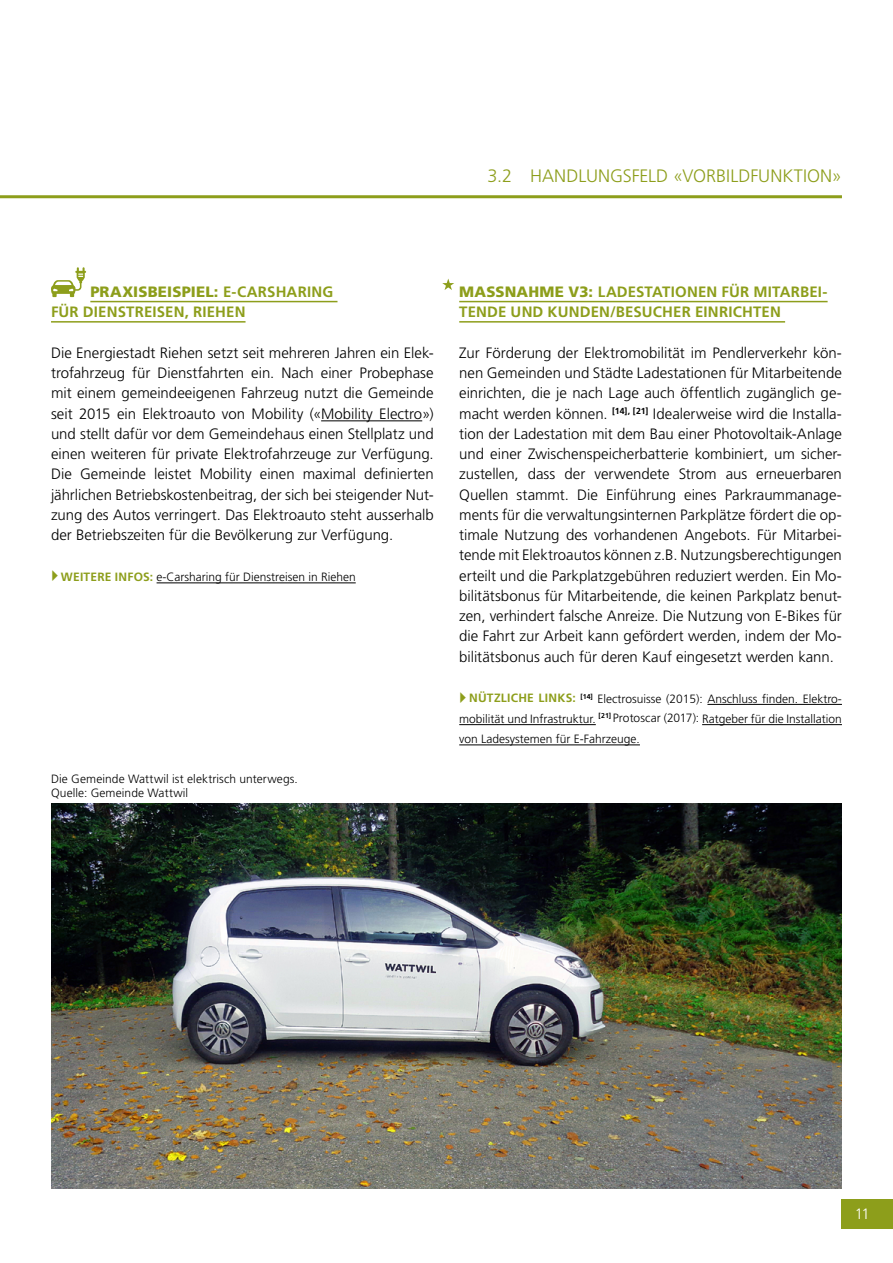
<style>
.page{position:relative;width:893px;height:1263px;background:#fff}
.page>*{position:absolute;margin:0;border:0;box-sizing:border-box;transform-origin:0 0}
.t1{font:300 18px "Frutiger LT Std";color:#8d9e1b}
.Fliesstext{font:300 15px/20.2px "Frutiger LT Std";color:#000;text-align:justify}
.Paragraphentitel_Lin{font:700 15px/20.2px "Frutiger LT Std";letter-spacing:.01em;color:#8d9e1b}
.Seitenzahl{font:300 15px "Frutiger LT Std";color:#fff}
.Fliesstext-2{font:300 12px/20.2px "Frutiger LT Std";color:#000;text-align:justify}
.Legende{font:300 12px/13.5px "Frutiger LT Std";letter-spacing:.01em;color:#000}
.s1{font-weight:900}
.s2{font-weight:700;color:#8d9e1b}
</style>
<div class="page">
<div style="left:842px;top:1199px;width:51px;height:30px;background:#8d9e1b"></div>
<hr style="left:90px;top:301px;width:247px;height:1px;background:#8d9e1b">
<hr style="left:51px;top:321px;width:195px;height:2px;background:#8d9e1b">
<hr style="left:321px;top:420px;width:101px;height:1px;background:#000">
<hr style="left:157px;top:582px;width:199px;height:1px;background:#000">
<svg style="left:51px;top:267px;width:35px;height:30px"></svg>
<hr style="left:459px;top:301px;width:369px;height:1px;background:#8d9e1b">
<hr style="left:459px;top:321px;width:326px;height:2px;background:#8d9e1b">
<hr style="left:707px;top:704px;width:135px;height:1px;background:#000">
<hr style="left:459px;top:724px;width:137px;height:1px;background:#000">
<hr style="left:702px;top:724px;width:140px;height:1px;background:#000">
<hr style="left:459px;top:744px;width:181px;height:1px;background:#000">
<svg style="left:442px;top:279px;width:12px;height:11px"></svg>
<hr style="left:0;top:195px;width:842px;height:3px;background:#8d9e1b">
<img style="left:51px;top:803px;width:791px;height:385px">
<p class="t1" style="left:487px;top:166px;width:356px">3.2 HANDLUNGSFELD «VORBILDFUNKTION»</p>
<p class="Paragraphentitel_Lin" style="left:51px;top:282px;width:284px;text-indent:39px"><span class="s1">PRAXISBEISPIEL:</span> E-CARSHARING<br>FÜR DIENSTREISEN, RIEHEN</p>
<p class="Fliesstext" style="left:51px;top:343px;width:384px">Die Energiestadt Riehen setzt seit mehreren Jahren ein Elek&shy;trofahrzeug für Dienstfahrten ein. Nach einer Probephase mit einem gemeindeeigenen Fahrzeug nutzt die Gemeinde seit 2015 ein Elektroauto von Mobility («Mobility Electro») und stellt dafür vor dem Gemeindehaus einen Stellplatz und einen weiteren für private Elektrofahrzeuge zur Verfügung.<br>Die Gemeinde leistet Mobility einen maximal definierten jährlichen Betriebskostenbeitrag, der sich bei steigender Nut&shy;zung des Autos verringert. Das Elektroauto steht ausserhalb der Betriebszeiten für die Bevölkerung zur Verfügung.</p>
<p class="Fliesstext-2" style="left:61px;top:567px;width:296px"><span class="s2">WEITERE INFOS:</span> e-Carsharing für Dienstreisen in Riehen</p>
<p class="Legende" style="left:51px;top:772px;width:248px">Die Gemeinde Wattwil ist elektrisch unterwegs.<br>Quelle: Gemeinde Wattwil</p>
<p class="Paragraphentitel_Lin" style="left:459px;top:282px;width:370px"><span class="s1">MASSNAHME V3:</span> LADESTATIONEN FÜR MITARBEI-<br>TENDE UND KUNDEN/BESUCHER EINRICHTEN</p>
<p class="Fliesstext" style="left:459px;top:343px;width:384px">Zur Förderung der Elektromobilität im Pendlerverkehr kön&shy;nen Gemeinden und Städte Ladestationen für Mitarbeitende einrichten, die je nach Lage auch öffentlich zugänglich ge&shy;macht werden können. <sup>[14],</sup> <sup>[21]</sup> Idealerweise wird die Installa&shy;tion der Ladestation mit dem Bau einer Photovoltaik-Anlage und einer Zwischenspeicherbatterie kombiniert, um sicher&shy;zustellen, dass der verwendete Strom aus erneuerbaren Quellen stammt. Die Einführung eines Parkraummanage&shy;ments für die verwaltungsinternen Parkplätze fördert die op&shy;timale Nutzung des vorhandenen Angebots. Für Mitarbei&shy;tende mit Elektroautos können z.B. Nutzungsberechtigungen erteilt und die Parkplatzgebühren reduziert werden. Ein Mo&shy;bilitätsbonus für Mitarbeitende, die keinen Parkplatz benut&shy;zen, verhindert falsche Anreize. Die Nutzung von E-Bikes für die Fahrt zur Arbeit kann gefördert werden, indem der Mo&shy;bilitätsbonus auch für deren Kauf eingesetzt werden kann.</p>
<p class="Fliesstext-2" style="left:459px;top:689px;width:384px;text-indent:10px"><span class="s2">NÜTZLICHE LINKS:</span> <sup>[14]</sup> Electrosuisse (2015): Anschluss finden. Elektro&shy;mobilität und Infrastruktur. <sup>[21]</sup> Protoscar (2017): Ratgeber für die Installation von Ladesystemen für E-Fahrzeuge.</p>
<p class="Seitenzahl" style="left:855px;top:1206px;width:17px">11</p>
</div>
